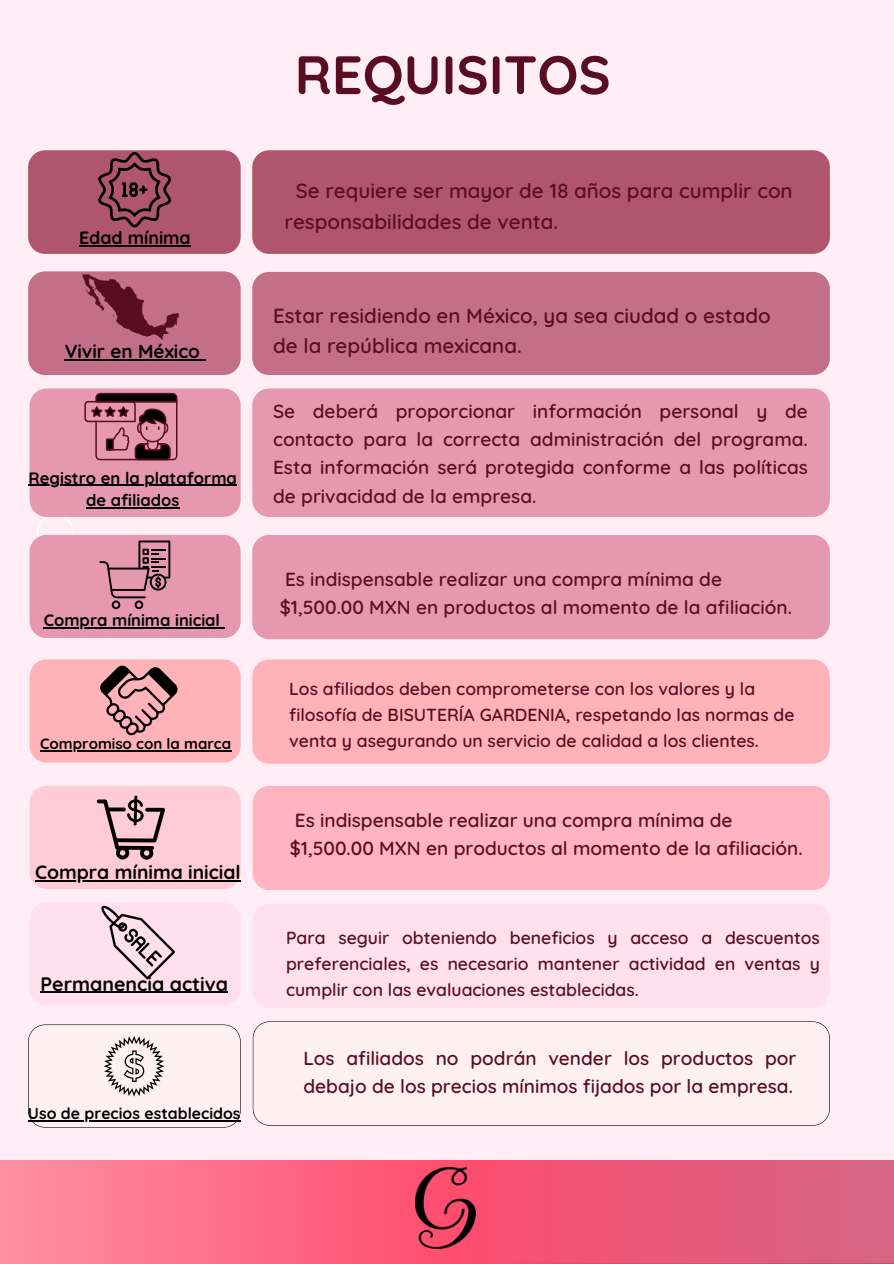
<style>
.page{position:relative;width:894px;height:1264px;background:#fff}
.page>*{position:absolute;margin:0;border:0;box-sizing:border-box;transform-origin:0 0}
.t1{font:700 54px "Quicksand";color:#580d22}
.t2{font:600 20.4px/30.3px "Quicksand";color:#590e22}
.t3{font:700 19.5px "Quicksand";color:#000}
.t4{font:700 19.2px "Quicksand";color:#000}
.t5{font:600 18.9px/28.2px "Quicksand";color:#590e22}
.t6{font:700 18.9px "Quicksand";color:#000}
.t7{font:700 17.85px "Quicksand";color:#000}
.t8{font:600 17.4px/25.8px "Quicksand";color:#590e22}
.t9{font:700 16.5px/22.5px "Quicksand";color:#000;text-align:center}
.t10{font:700 15.75px "Quicksand";color:#000}
.t11{font:700 15px "Quicksand";color:#000}
</style>
<div class="page">
<div style="left:0;top:0;width:893px;height:1263px;background:#ffeef6"></div>
<svg style="left:0;top:1160px;width:893px;height:103px;background:#f36581"></svg>
<div style="left:252px;top:150px;width:577px;height:104px;background:#af556d"></div>
<div style="left:252px;top:272px;width:577px;height:103px;background:#c36f8a"></div>
<hr style="left:29px;top:485px;width:208px;height:1px;background:#000">
<div style="left:252px;top:388px;width:577px;height:129px;background:#e598b0"></div>
<div style="left:252px;top:535px;width:577px;height:104px;background:#e598b0"></div>
<div style="left:252px;top:659px;width:577px;height:104px;background:#ffb3b8"></div>
<div style="left:253px;top:786px;width:576px;height:104px;background:#ffb4c0"></div>
<div style="left:253px;top:904px;width:576px;height:103px;background:#ffe0ec"></div>
<svg style="left:253px;top:1021px;width:576px;height:104px"></svg>
<svg style="left:28px;top:150px;width:212px;height:104px;background:#a35167"></svg>
<svg style="left:30px;top:659px;width:210px;height:103px;background:#eaa5aa"></svg>
<svg style="left:30px;top:786px;width:210px;height:103px;background:#eebec8"></svg>
<svg style="left:30px;top:902px;width:210px;height:103px"></svg>
<svg style="left:28px;top:1024px;width:212px;height:103px"></svg>
<svg style="left:28px;top:271px;width:212px;height:104px;background:#b7667f"></svg>
<svg style="left:30px;top:388px;width:210px;height:250px;background:#d692a7"></svg>
<hr style="left:40px;top:750px;width:191px;height:1px;background:#000">
<hr style="left:41px;top:991px;width:187px;height:1px;background:#000">
<hr style="left:35px;top:880px;width:205px;height:1px;background:#000">
<hr style="left:28px;top:1119px;width:212px;height:2px;background:#000">
<img style="left:415px;top:1167px;width:60px;height:81px">
<h1 class="t7" style="left:79px;top:226px;width:113px">Edad mínima</h1>
<h3 class="t1" style="left:294px;top:40px;width:317px">REQUISITOS</h3>
<p class="t2" style="left:284px;top:175px;width:509px;text-indent:11px">Se requiere ser mayor de 18 años para cumplir con responsabilidades de venta.</p>
<p class="t2" style="left:273px;top:300px;width:499px">Estar residiendo en México, ya sea ciudad o estado</p>
<p class="t6" style="left:65px;top:339px;width:137px">Vivir en México</p>
<p class="t2" style="left:273px;top:330px;width:250px">de la república mexicana.</p>
<p class="t9" style="left:29px;top:466px;width:210px">Registro en la plataforma de afiliados</p>
<h2 class="t9" style="left:44px;top:609px;width:178px">Compra mínima inicial</h2>
<p class="t5" style="left:273px;top:397px;width:536px;text-align:justify">Se deberá proporcionar información personal y de contacto para la correcta administración del programa.<br>Esta información será protegida conforme a las políticas de privacidad de la empresa.</p>
<p class="t5" style="left:280px;top:565px;width:513px">Es indispensable realizar una compra mínima de $1,500.00 MXN en productos al momento de la afiliación.</p>
<p class="t8" style="left:289px;top:675px;width:506px">Los afiliados deben comprometerse con los valores y la filosofía de BISUTERÍA GARDENIA, respetando las normas de</p>
<h3 class="t11" style="left:40px;top:734px;width:192px">Compromiso con la marca</h3>
<p class="t8" style="left:289px;top:727px;width:471px">venta y asegurando un servicio de calidad a los clientes.</p>
<h3 class="t4" style="left:35px;top:859px;width:207px">Compra mínima inicial</h3>
<p class="t3" style="left:41px;top:971px;width:189px">Permanencia activa</p>
<p class="t10" style="left:28px;top:1103px;width:214px">Uso de precios establecidos</p>
<p class="t5" style="left:289px;top:806px;width:514px">Es indispensable realizar una compra mínima de $1,500.00 MXN en productos al momento de la afiliación.</p>
<p class="t8" style="left:286px;top:925px;width:535px;text-align:justify">Para seguir obteniendo beneficios y acceso a descuentos preferenciales, es necesario mantener actividad en ventas y cumplir con las evaluaciones establecidas.</p>
<p class="t5" style="left:303px;top:1043px;width:494px">Los afiliados no podrán vender los productos por debajo de los precios mínimos fijados por la empresa.</p>
</div>
